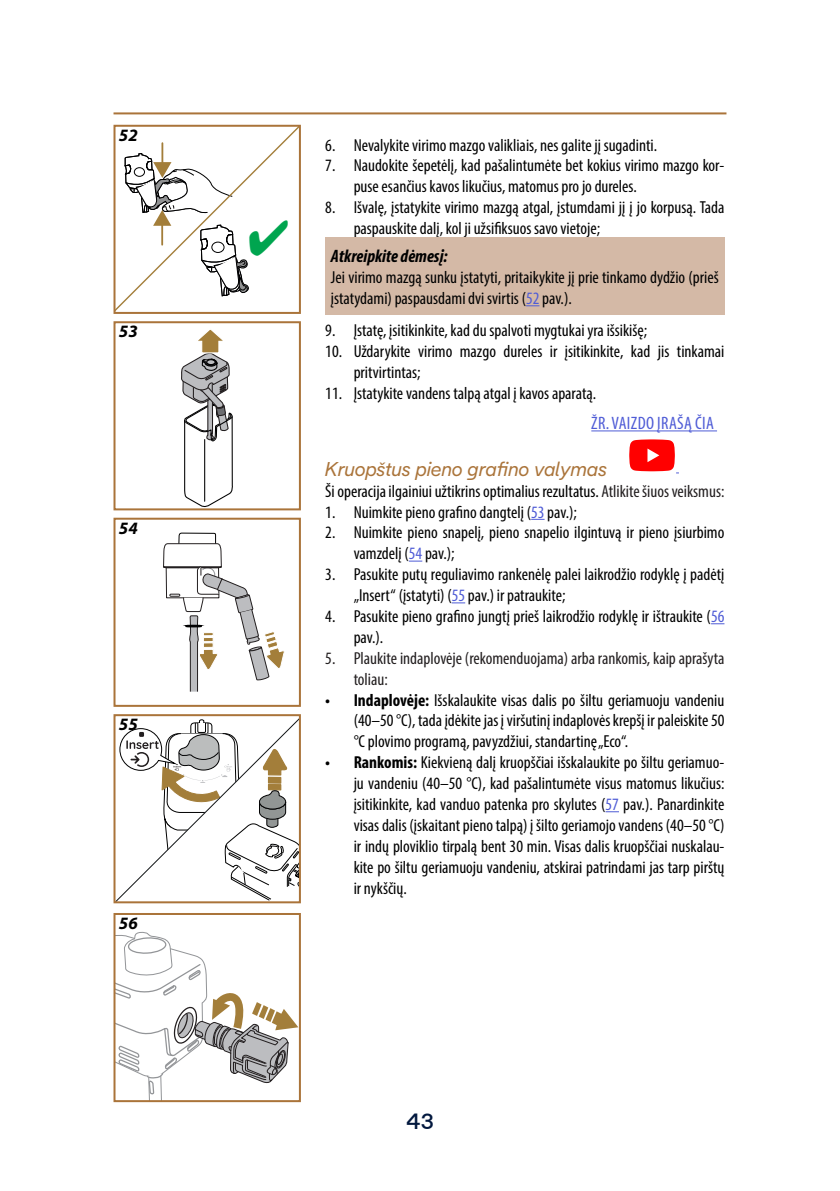
<style>
.page{position:relative;width:840px;height:1191px;background:#fff}
.page>*{position:absolute;margin:0;border:0;box-sizing:border-box;transform-origin:0 0}
.t1{font:500 22px "De Longhi Sans";color:#02183e}
.sottoparagrafo{font:italic 20px "De Longhi Sans";color:#aa743a}
.pericoli{font:italic 700 condensed 18px "Myriad Pro";color:#000}
.testo{font:condensed 18px "Myriad Pro";letter-spacing:.02em;color:#4f5cd6}
.testo-2{font:condensed 17.4px/20.8px "Myriad Pro";color:#000}
.t2{font:condensed 17.4px/20.8px "Myriad Pro";color:#231f20}
.numero_figura{font:italic 700 17.4px "Myriad Pro";color:#000}
.s1{color:#4f5cd6}
.s2{color:#231f20}
.s3{font-weight:700}
</style>
<div class="page">
<hr style="left:113px;top:112px;width:613px;height:2px;background:#aa743a">
<svg style="left:531px;top:519px;width:13px;height:1px"></svg>
<svg style="left:409px;top:560px;width:13px;height:1px"></svg>
<svg style="left:451px;top:602px;width:14px;height:1px"></svg>
<svg style="left:711px;top:623px;width:13px;height:1px"></svg>
<svg style="left:605px;top:811px;width:13px;height:1px"></svg>
<div style="left:325px;top:238px;width:399px;height:77px;background:#d4b9a6"></div>
<svg style="left:526px;top:305px;width:13px;height:1px"></svg>
<div style="left:113px;top:125px;width:188px;height:189px;border:2px solid #aa743a"></div>
<svg style="left:181px;top:329px;width:52px;height:178px"></svg>
<div style="left:113px;top:321px;width:188px;height:189px;border:2px solid #aa743a"></div>
<svg style="left:163px;top:532px;width:122px;height:160px"></svg>
<div style="left:113px;top:518px;width:188px;height:189px;border:2px solid #aa743a"></div>
<svg style="left:116px;top:719px;width:182px;height:181px"></svg>
<div style="left:113px;top:714px;width:188px;height:189px;border:2px solid #aa743a"></div>
<svg style="left:116px;top:931px;width:182px;height:168px"></svg>
<div style="left:113px;top:913px;width:188px;height:189px;border:2px solid #aa743a"></div>
<hr style="left:591px;top:430px;width:125px;height:1px;background:#4f5cd6">
<svg style="left:629px;top:439px;width:49px;height:34px"></svg>
<svg style="left:114px;top:126px;width:186px;height:187px"></svg>
<p class="numero_figura" style="left:119px;top:124px;width:20px">52</p>
<p class="numero_figura" style="left:119px;top:320px;width:20px">53</p>
<p class="numero_figura" style="left:119px;top:517px;width:20px">54</p>
<p class="numero_figura" style="left:119px;top:713px;width:20px">55</p>
<p class="numero_figura" style="left:119px;top:912px;width:20px">56</p>
<p class="testo-2" style="left:325px;top:134px;width:333px">6. Nevalykite virimo mazgo valikliais, nes galite jį sugadinti.</p>
<p class="testo-2" style="left:353px;top:155px;width:372px;text-indent:-28px">7. Naudokite šepetėlį, kad pašalintumėte bet kokius virimo mazgo kor&shy;puse esančius kavos likučius, matomus pro jo dureles.</p>
<p class="testo-2" style="left:353px;top:197px;width:372px;text-indent:-28px">8. Išvalę, įstatykite virimo mazgą atgal, įstumdami jį į jo korpusą. Tada paspauskite dalį, kol ji užsifiksuos savo vietoje;</p>
<p class="pericoli" style="left:331px;top:245px;width:118px">Atkreipkite dėmesį:</p>
<p class="testo-2" style="left:331px;top:267px;width:389px">Jei virimo mazgą sunku įstatyti, pritaikykite jį prie tinkamo dydžio (prieš įstatydami) paspausdami dvi svirtis (<span class="s1">52</span> pav.).</p>
<p class="testo-2" style="left:325px;top:320px;width:323px">9. Įstatę, įsitikinkite, kad du spalvoti mygtukai yra išsikišę;</p>
<p class="testo-2" style="left:353px;top:340px;width:372px;text-indent:-28px">10. Uždarykite virimo mazgo dureles ir įsitikinkite, kad jis tinkamai pritvirtintas;</p>
<p class="testo-2" style="left:325px;top:382px;width:272px">11. Įstatykite vandens talpą atgal į kavos aparatą.</p>
<p class="testo" style="left:591px;top:412px;width:124px">ŽR. VAIZDO ĮRAŠĄ ČIA</p>
<p class="sottoparagrafo" style="left:325px;top:457px;width:283px">Kruopštus pieno grafino valymas</p>
<p class="testo-2" style="left:325px;top:480px;width:400px">Ši operacija ilgainiui užtikrins optimalius rezultatus. <span class="s2">Atlikite šiuos veiksmus:</span></p>
<p class="testo-2" style="left:325px;top:501px;width:253px">1. Nuimkite pieno grafino dangtelį (<span class="s1">53</span> pav.);</p>
<p class="testo-2" style="left:353px;top:522px;width:372px;text-indent:-28px">2. Nuimkite pieno snapelį, pieno snapelio ilgintuvą ir pieno įsiurbimo vamzdelį (<span class="s1">54</span> pav.);</p>
<p class="testo-2" style="left:353px;top:564px;width:372px;text-indent:-28px">3. Pasukite putų reguliavimo rankenėlę palei laikrodžio rodyklę į padėtį „Insert“ (įstatyti) (<span class="s1">55</span> pav.) ir patraukite;</p>
<p class="testo-2" style="left:353px;top:605px;width:372px;text-indent:-28px">4. Pasukite pieno grafino jungtį prieš laikrodžio rodyklę ir ištraukite (<span class="s1">56 </span>pav.).</p>
<p class="t2" style="left:353px;top:647px;width:372px;text-indent:-28px">5. Plaukite indaplovėje (rekomenduojama) arba rankomis, kaip aprašyta toliau:</p>
<p class="testo-2" style="left:353px;top:689px;width:372px;text-align:justify;text-indent:-28px"><span class="s3">• Indaplovėje:</span> Išskalaukite visas dalis po šiltu geriamuoju vandeniu (40–50 °C), tada įdėkite jas į viršutinį indaplovės krepšį ir paleiskite 50 °C plovimo programą, pavyzdžiui, standartinę „Eco“.</p>
<p class="testo-2" style="left:353px;top:752px;width:372px;text-align:justify;text-indent:-28px"><span class="s3">• Rankomis:</span> Kiekvieną dalį kruopščiai išskalaukite po šiltu geriamuo&shy;ju vandeniu (40–50 °C), kad pašalintumėte visus matomus likučius: įsitikinkite, kad vanduo patenka pro skylutes (<span class="s1">57</span> pav.). Panardinkite visas dalis (įskaitant pieno talpą) į šilto geriamojo vandens (40–50 °C) ir indų ploviklio tirpalą bent 30 min. Visas dalis kruopščiai nuskalau&shy;kite po šiltu geriamuoju vandeniu, atskirai patrindami jas tarp pirštų ir nykščių.</p>
<p class="t1" style="left:406px;top:1108px;width:29px">43</p>
</div>
